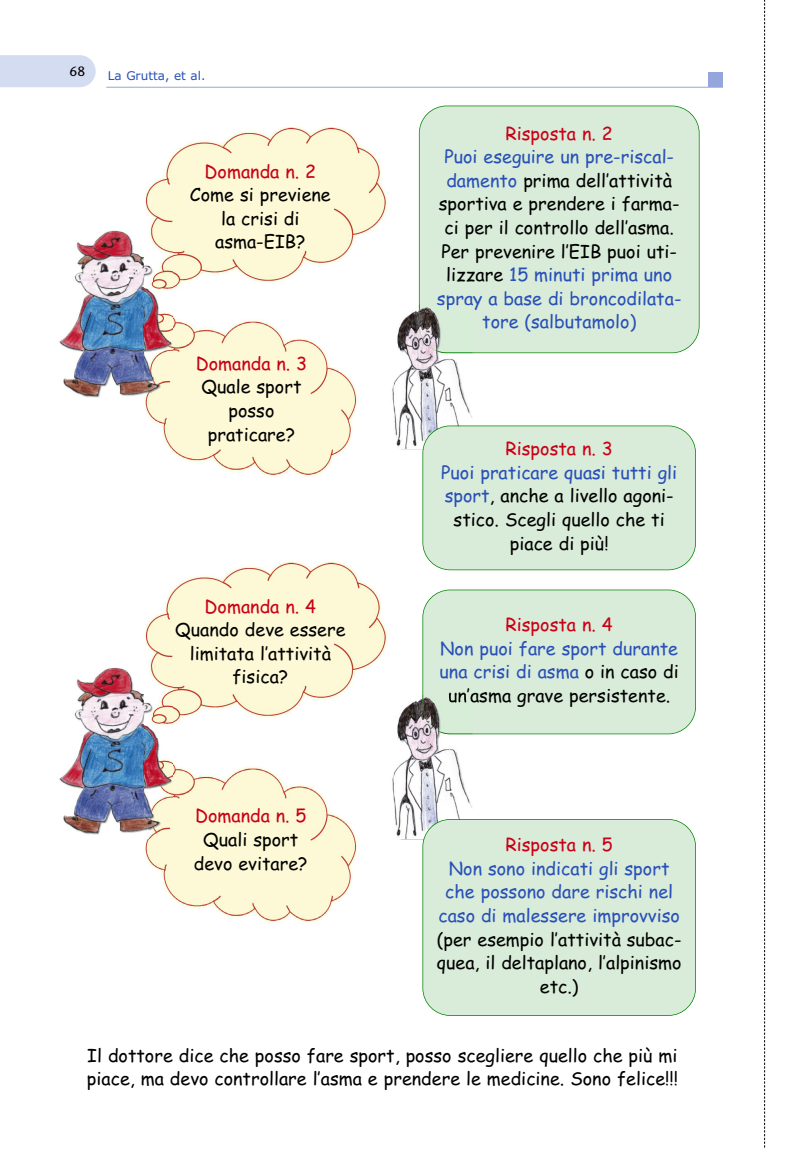
<style>
.page{position:relative;width:808px;height:1149px;background:#fff}
.page>*{position:absolute;margin:0;border:0;box-sizing:border-box;transform-origin:0 0}
.t1{font:18px/23.5px "Comic Sans MS";color:#000;text-align:center}
.t2{font:18px/23.5px "Comic Sans MS";color:#2950b8;text-align:center}
.t3{font:18px "Comic Sans MS";color:#ca0016}
.t4{font:13.5px "Stone Sans";color:#000}
.t5{font:12px "Verdana";color:#2950b8}
.s1{color:#2950b8}
.s2{color:#000}
</style>
<div class="page">
<div style="left:420px;top:106px;width:279px;height:246px;background:#d9ecd9;border-radius:27px"></div>
<div style="left:419px;top:106px;width:280px;height:247px;border:2px solid #008000;border-radius:28px"></div>
<div style="left:423px;top:590px;width:272px;height:143px;background:#d9ecd9;border-radius:27px"></div>
<div style="left:422px;top:589px;width:274px;height:145px;border:2px solid #008000;border-radius:28px"></div>
<hr style="left:106px;top:87px;width:617px;height:1px;background:#94a7dc">
<div style="left:0;top:55px;width:96px;height:32px;background:#d4dcf1"></div>
<div style="left:708px;top:73px;width:15px;height:14px;background:#94a7dc"></div>
<img style="left:145px;top:126px;width:242px;height:164px">
<img style="left:145px;top:314px;width:212px;height:163px">
<img style="left:145px;top:561px;width:242px;height:163px">
<img style="left:145px;top:761px;width:212px;height:162px">
<img style="left:59px;top:230px;width:86px;height:171px">
<img style="left:145px;top:230px;width:27px;height:171px">
<img style="left:59px;top:667px;width:101px;height:168px">
<img style="left:145px;top:667px;width:27px;height:70px">
<img style="left:145px;top:750px;width:27px;height:88px">
<svg style="left:764px;top:0;width:1px;height:1148px"></svg>
<img style="left:392px;top:304px;width:81px;height:145px">
<img style="left:420px;top:304px;width:53px;height:48px">
<img style="left:419px;top:325px;width:28px;height:28px">
<img style="left:437px;top:304px;width:36px;height:6px">
<img style="left:392px;top:694px;width:81px;height:145px">
<img style="left:423px;top:694px;width:50px;height:39px">
<img style="left:422px;top:706px;width:28px;height:28px">
<img style="left:449px;top:694px;width:24px;height:8px">
<div style="left:423px;top:426px;width:272px;height:143px;background:#d9ecd9;border-radius:27px"></div>
<div style="left:422px;top:425px;width:274px;height:145px;border:2px solid #008000;border-radius:28px"></div>
<div style="left:423px;top:819px;width:272px;height:195px;background:#d9ecd9;border-radius:27px"></div>
<div style="left:422px;top:818px;width:274px;height:197px;border:2px solid #008000;border-radius:28px"></div>
<p class="t4" style="left:70px;top:66px;width:17px">68</p>
<p class="t5" style="left:108px;top:69px;width:99px">La Grutta, et al.</p>
<p class="t3" style="left:205px;top:161px;width:113px">Domanda n. 2</p>
<p class="t1" style="left:190px;top:183px;width:142px">Come si previene la crisi di asma-EIB?</p>
<p class="t3" style="left:196px;top:353px;width:113px">Domanda n. 3</p>
<p class="t1" style="left:201px;top:375px;width:102px">Quale sport posso praticare?</p>
<p class="t3" style="left:205px;top:595px;width:113px">Domanda n. 4</p>
<p class="t1" style="left:175px;top:618px;width:172px">Quando deve essere limitata l’attività fisica?</p>
<p class="t3" style="left:195px;top:805px;width:113px">Domanda n. 5</p>
<p class="t1" style="left:194px;top:827px;width:115px">Quali sport devo evitare?</p>
<p class="t3" style="left:505px;top:123px;width:109px">Risposta n. 2</p>
<p class="t1" style="left:437px;top:145px;width:246px"><span class="s1">Puoi eseguire un pre-riscal&shy;damento</span> prima dell’attività sportiva e prendere i farma&shy;ci per il controllo dell’asma.<br>Per prevenire l’EIB puoi uti&shy;lizzare <span class="s1">15 minuti prima uno spray a base di broncodilata&shy;tore (salbutamolo)</span></p>
<p class="t3" style="left:505px;top:438px;width:109px">Risposta n. 3</p>
<p class="t1" style="left:441px;top:460px;width:237px"><span class="s1">Puoi praticare quasi tutti gli sport</span>, anche a livello agoni&shy;stico. Scegli quello che ti piace di più!</p>
<p class="t3" style="left:505px;top:614px;width:109px">Risposta n. 4</p>
<p class="t2" style="left:440px;top:636px;width:241px">Non puoi fare sport durante una crisi di asma <span class="s2">o in caso di un’asma grave persistente.</span></p>
<p class="t3" style="left:505px;top:834px;width:109px">Risposta n. 5</p>
<p class="t2" style="left:438px;top:856px;width:243px">Non sono indicati gli sport che possono dare rischi nel caso di malessere improvviso</p>
<p class="t1" style="left:437px;top:927px;width:246px">(per esempio l’attività subac&shy;quea, il deltaplano, l’alpinismo etc.)</p>
<p class="t1" style="left:87px;top:1043px;width:593px;text-align:left">Il dottore dice che posso fare sport, posso scegliere quello che più mi piace, ma devo controllare l’asma e prendere le medicine. Sono felice!!!</p>
</div>
